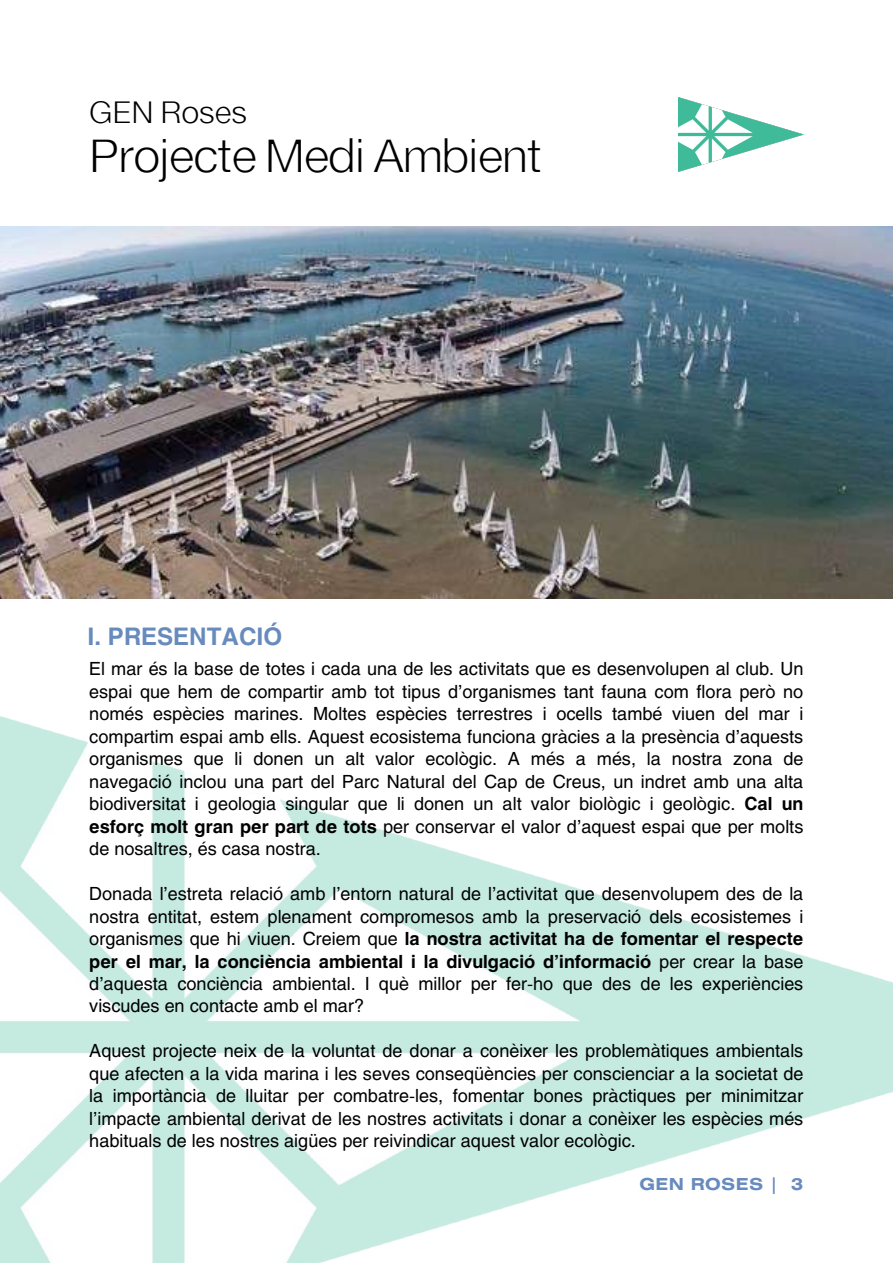
<style>
.page{position:relative;width:893px;height:1264px;background:#fff}
.page>*{position:absolute;margin:0;border:0;box-sizing:border-box;transform-origin:0 0}
.t1{font:300 45px "EFT New Letter";color:#000001}
.t2{font:300 30px "EFT New Letter";letter-spacing:.02em;color:#000001}
.t3{font:700 24px "Helios";color:#688bbd}
.t4{font:18px/22.5px "Helios";color:#000001;text-align:justify}
.t5{font:700 16.5px "Helios Ext";letter-spacing:.02em;color:#688bbd}
.s1{font-weight:700}
</style>
<div class="page">
<img style="left:0;top:226px;width:892px;height:372px">
<img style="left:0;top:716px;width:892px;height:546px">
<img style="left:678px;top:97px;width:125px;height:75px">
<div style="left:625px;top:1171px;width:191px;height:29px;background:#fff"></div>
<h2 class="t2" style="left:89px;top:94px;width:159px">GEN Roses</h2>
<h1 class="t1" style="left:89px;top:129px;width:453px">Projecte Medi Ambient</h1>
<h3 class="t3" style="left:87px;top:621px;width:196px">I. PRESENTACIÓ</h3>
<p class="t4" style="left:89px;top:657px;width:715px">El mar és la base de totes i cada una de les activitats que es desenvolupen al club. Un espai que hem de compartir amb tot tipus d’organismes tant fauna com flora però no només espècies marines. Moltes espècies terrestres i ocells també viuen del mar i compartim espai amb ells. Aquest ecosistema funciona gràcies a la presència d’aquests organismes que li donen un alt valor ecològic. A més a més, la nostra zona de navegació inclou una part del Parc Natural del Cap de Creus, un indret amb una alta biodiversitat i geologia singular que li donen un alt valor biològic i geològic. <span class="s1">Cal un esforç molt gran per part de tots</span> per conservar el valor d’aquest espai que per molts de nosaltres, és casa nostra.</p>
<p class="t4" style="left:89px;top:881px;width:715px">Donada l’estreta relació amb l’entorn natural de l’activitat que desenvolupem des de la nostra entitat, estem plenament compromesos amb la preservació dels ecosistemes i organismes que hi viuen. Creiem que <span class="s1">la nostra activitat ha de fomentar el respecte per el mar, la conciència ambiental i la divulgació d’informació</span> per crear la base d’aquesta conciència ambiental. I què millor per fer-ho que des de les experiències viscudes en contacte amb el mar?</p>
<p class="t4" style="left:89px;top:1039px;width:715px">Aquest projecte neix de la voluntat de donar a conèixer les problemàtiques ambientals que afecten a la vida marina i les seves conseqüències per conscienciar a la societat de la importància de lluitar per combatre-les, fomentar bones pràctiques per minimitzar l’impacte ambiental derivat de les nostres activitats i donar a conèixer les espècies més habituals de les nostres aigües per reivindicar aquest valor ecològic.</p>
<p class="t5" style="left:639px;top:1178px;width:165px">GEN ROSES | 3</p>
</div>
